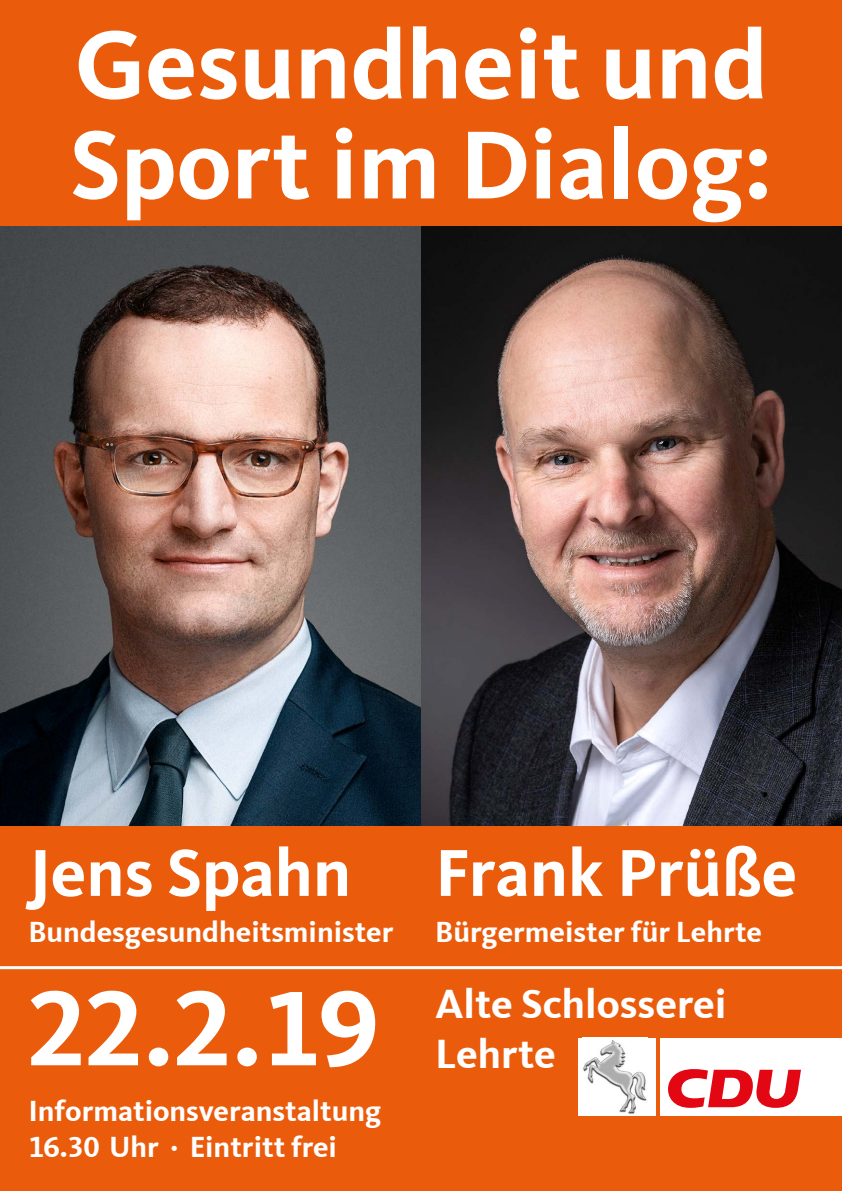
<style>
.page{position:relative;width:842px;height:1191px;background:#fff}
.page>*{position:absolute;margin:0;border:0;box-sizing:border-box;transform-origin:0 0}
.t1{font:700 110px "CDU Kievit Tab";color:#fff}
.t2{font:700 100px/100px "CDU Kievit Tab";color:#fff}
.t3{font:700 68.7px "CDU Kievit Tab";color:#fff}
.t4{font:700 42px/50.4px "CDU Kievit Tab";color:#fff}
.t5{font:700 30px/36px "CDU Kievit Tab";color:#fff}
</style>
<div class="page">
<div style="left:0;top:780px;width:842px;height:411px;background:#ea5b0b"></div>
<div style="left:0;top:0;width:842px;height:227px;background:#ea5b0b"></div>
<div style="left:578px;top:1038px;width:78px;height:77px;background:#fff"></div>
<img style="left:583px;top:1040px;width:64px;height:74px">
<div style="left:660px;top:1038px;width:182px;height:77px;background:#fff"></div>
<svg style="left:668px;top:1069px;width:133px;height:38px"></svg>
<img style="left:0;top:227px;width:842px;height:598px">
<hr style="left:0;top:966px;width:842px;height:3px;background:#fff">
<h2 class="t2" style="left:70px;top:15px;width:704px">Gesundheit und<br>Sport im Dialog:</h2>
<h3 class="t3" style="left:28px;top:832px;width:770px">Jens Spahn Frank Prüße</h3>
<p class="t5" style="left:28px;top:914px;width:367px">Bundesgesundheitsminister</p>
<h1 class="t1" style="left:28px;top:964px;width:351px">22.2.19</h1>
<p class="t5" style="left:28px;top:1093px;width:355px">Informationsveranstaltung<br>16.30 Uhr · Eintritt frei</p>
<p class="t5" style="left:435px;top:914px;width:328px">Bürgermeister für Lehrte</p>
<h3 class="t4" style="left:435px;top:978px;width:293px">Alte Schlosserei<br>Lehrte</h3>
</div>
